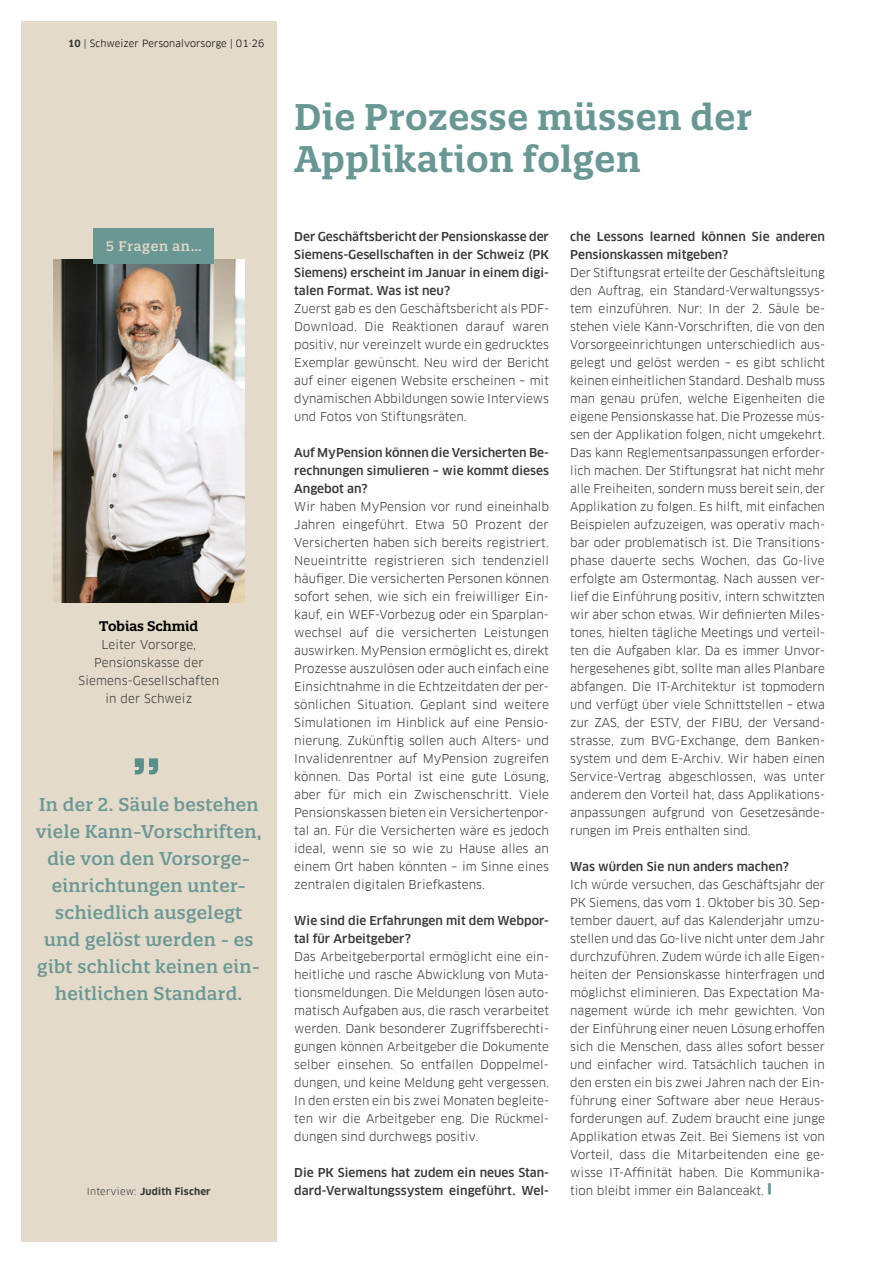
<style>
.page{position:relative;width:893px;height:1263px;background:#fff}
.page>*{position:absolute;margin:0;border:0;box-sizing:border-box;transform-origin:0 0}
.t1{font:75.45px "Quatro Slab";color:#578f8a}
.t2{font:600 36px/42px "Quatro Slab";letter-spacing:.015em;color:#699894}
.t3{font:500 18px/27px "Quatro Slab";letter-spacing:.02em;color:#699894;text-align:center}
.t4{font:600 13.5px "Quatro Slab";color:#000}
.t5{font:500 13.5px "Quatro Slab";letter-spacing:.05em;color:#e3daca}
.t6{font:12px/18px "Clan Pro";color:#383937;text-align:justify}
.t7{font:500 12px/18px "Clan Pro";color:#383937}
.t8{font:9.75px "Clan Pro";letter-spacing:.01em;color:#000}
.t9{font:700 9.75px "Clan Pro";letter-spacing:.02em;color:#383937}
.s1{font-weight:700;color:#383937}
.s2{font-weight:400}
.s3{color:#699894}
</style>
<div class="page">
<div style="left:21px;top:21px;width:255px;height:1221px;background:#e3daca"></div>
<img style="left:53px;top:260px;width:191px;height:343px">
<div style="left:94px;top:228px;width:120px;height:36px;background:#699894"></div>
<p class="t8" style="left:68px;top:37px;width:198px"><span class="s1">10</span> | Schweizer Personalvorsorge | 01·26</p>
<p class="t5" style="left:106px;top:238px;width:97px">5 Fragen an…</p>
<p class="t4" style="left:99px;top:618px;width:101px">Tobias Schmid</p>
<p class="t6" style="left:79px;top:636px;width:142px;text-align:center">Leiter Vorsorge,<br>Pensionskasse der<br>Siemens-Gesellschaften in der Schweiz</p>
<h1 class="t1" style="left:130px;top:693px;width:35px">„</h1>
<h3 class="t3" style="left:36px;top:791px;width:227px">In der 2. Säule bestehen viele Kann-Vorschriften, die von den Vorsorge&shy;einrichtungen unter&shy;schiedlich ausgelegt und gelöst werden - es gibt schlicht keinen ein&shy;heitlichen Standard.</h3>
<p class="t9" style="left:87px;top:1186px;width:125px"><span class="s2">Interview:</span> Judith Fischer</p>
<h2 class="t2" style="left:294px;top:96px;width:459px">Die Prozesse müssen der<br>Applikation folgen</h2>
<p class="t7" style="left:294px;top:228px;width:256px;text-align:justify">Der Geschäftsbericht der Pensionskasse der Siemens-Gesellschaften in der Schweiz (PK Siemens) erscheint im Januar in einem digi&shy;talen Format. Was ist neu?</p>
<p class="t6" style="left:294px;top:299px;width:256px">Zuerst gab es den Geschäftsbericht als PDF-Download. Die Reaktionen darauf waren positiv, nur vereinzelt wurde ein gedrucktes Exemplar gewünscht. Neu wird der Bericht auf einer eigenen Website erscheinen – mit dynamischen Abbildungen sowie Interviews und Fotos von Stiftungsräten.</p>
<p class="t7" style="left:294px;top:444px;width:256px;text-align:justify">Auf MyPension können die Versicherten Be&shy;rechnungen simulieren – wie kommt dieses Angebot an?</p>
<p class="t6" style="left:294px;top:497px;width:256px">Wir haben MyPension vor rund eineinhalb Jahren eingeführt. Etwa 50 Prozent der Versicherten haben sich bereits registriert.<br>Neueintritte registrieren sich tendenziell häufiger. Die versicherten Personen können sofort sehen, wie sich ein freiwilliger Ein&shy;kauf, ein WEF-Vorbezug oder ein Sparplan&shy;wechsel auf die versicherten Leistungen auswirken. MyPension ermöglicht es, direkt Prozesse auszulösen oder auch einfach eine Einsichtnahme in die Echtzeitdaten der per&shy;sönlichen Situation. Geplant sind weitere Simulationen im Hinblick auf eine Pensio&shy;nierung. Zukünftig sollen auch Alters- und Invalidenrentner auf MyPension zugreifen können. Das Portal ist eine gute Lösung, aber für mich ein Zwischenschritt. Viele Pensionskassen bieten ein Versichertenpor&shy;tal an. Für die Versicherten wäre es jedoch ideal, wenn sie so wie zu Hause alles an einem Ort haben könnten – im Sinne eines zentralen digitalen Briefkastens.</p>
<p class="t7" style="left:294px;top:912px;width:256px">Wie sind die Erfahrungen mit dem Webpor&shy;tal für Arbeitgeber?</p>
<p class="t6" style="left:294px;top:947px;width:256px">Das Arbeitgeberportal ermöglicht eine ein&shy;heitliche und rasche Abwicklung von Muta&shy;tionsmeldungen. Die Meldungen lösen auto&shy;matisch Aufgaben aus, die rasch verarbeitet werden. Dank besonderer Zugriffsberechti&shy;gungen können Arbeitgeber die Dokumente selber einsehen. So entfallen Doppelmel&shy;dungen, und keine Meldung geht vergessen.<br>In den ersten ein bis zwei Monaten begleite&shy;ten wir die Arbeitgeber eng. Die Rückmel&shy;dungen sind durchwegs positiv.</p>
<p class="t7" style="left:294px;top:1164px;width:256px">Die PK Siemens hat zudem ein neues Stan&shy;dard-Verwaltungssystem eingeführt. Wel-</p>
<p class="t7" style="left:570px;top:228px;width:256px">che Lessons learned können Sie anderen<br>Pensionskassen mitgeben?</p>
<p class="t6" style="left:570px;top:263px;width:256px">Der Stiftungsrat erteilte der Geschäftsleitung den Auftrag, ein Standard-Verwaltungssys&shy;tem einzuführen. Nur: In der 2. Säule be&shy;stehen viele Kann-Vorschriften, die von den Vorsorgeeinrichtungen unterschiedlich aus&shy;gelegt und gelöst werden – es gibt schlicht keinen einheitlichen Standard. Deshalb muss man genau prüfen, welche Eigenheiten die eigene Pensionskasse hat. Die Prozesse müs&shy;sen der Applikation folgen, nicht umgekehrt.<br>Das kann Reglementsanpassungen erforder&shy;lich machen. Der Stiftungsrat hat nicht mehr alle Freiheiten, sondern muss bereit sein, der Applikation zu folgen. Es hilft, mit einfachen Beispielen aufzuzeigen, was operativ mach&shy;bar oder problematisch ist. Die Transitions&shy;phase dauerte sechs Wochen, das Go-live erfolgte am Ostermontag. Nach aussen ver&shy;lief die Einführung positiv, intern schwitzten wir aber schon etwas. Wir definierten Miles&shy;tones, hielten tägliche Meetings und verteil&shy;ten die Aufgaben klar. Da es immer Unvor&shy;hergesehenes gibt, sollte man alles Planbare abfangen. Die IT-Architektur ist topmodern und verfügt über viele Schnittstellen – etwa zur ZAS, der ESTV, der FIBU, der Versand&shy;strasse, zum BVG-Exchange, dem Banken&shy;system und dem E-Archiv. Wir haben einen Service-Vertrag abgeschlossen, was unter anderem den Vorteil hat, dass Applikations&shy;anpassungen aufgrund von Gesetzesände&shy;rungen im Preis enthalten sind.</p>
<p class="t7" style="left:570px;top:858px;width:220px">Was würden Sie nun anders machen?</p>
<p class="t6" style="left:570px;top:875px;width:256px">Ich würde versuchen, das Geschäftsjahr der PK Siemens, das vom 1. Oktober bis 30. Sep&shy;tember dauert, auf das Kalenderjahr umzu&shy;stellen und das Go-live nicht unter dem Jahr durchzuführen. Zudem würde ich alle Eigen&shy;heiten der Pensionskasse hinterfragen und möglichst eliminieren. Das Expectation Ma&shy;nagement würde ich mehr gewichten. Von der Einführung einer neuen Lösung erhoffen sich die Menschen, dass alles sofort besser und einfacher wird. Tatsächlich tauchen in den ersten ein bis zwei Jahren nach der Ein&shy;führung einer Software aber neue Heraus&shy;forderungen auf. Zudem braucht eine junge Applikation etwas Zeit. Bei Siemens ist von Vorteil, dass die Mitarbeitenden eine ge&shy;wisse IT-Affinität haben. Die Kommunika&shy;tion bleibt immer ein Balanceakt. <span class="s3">■</span></p>
</div>
